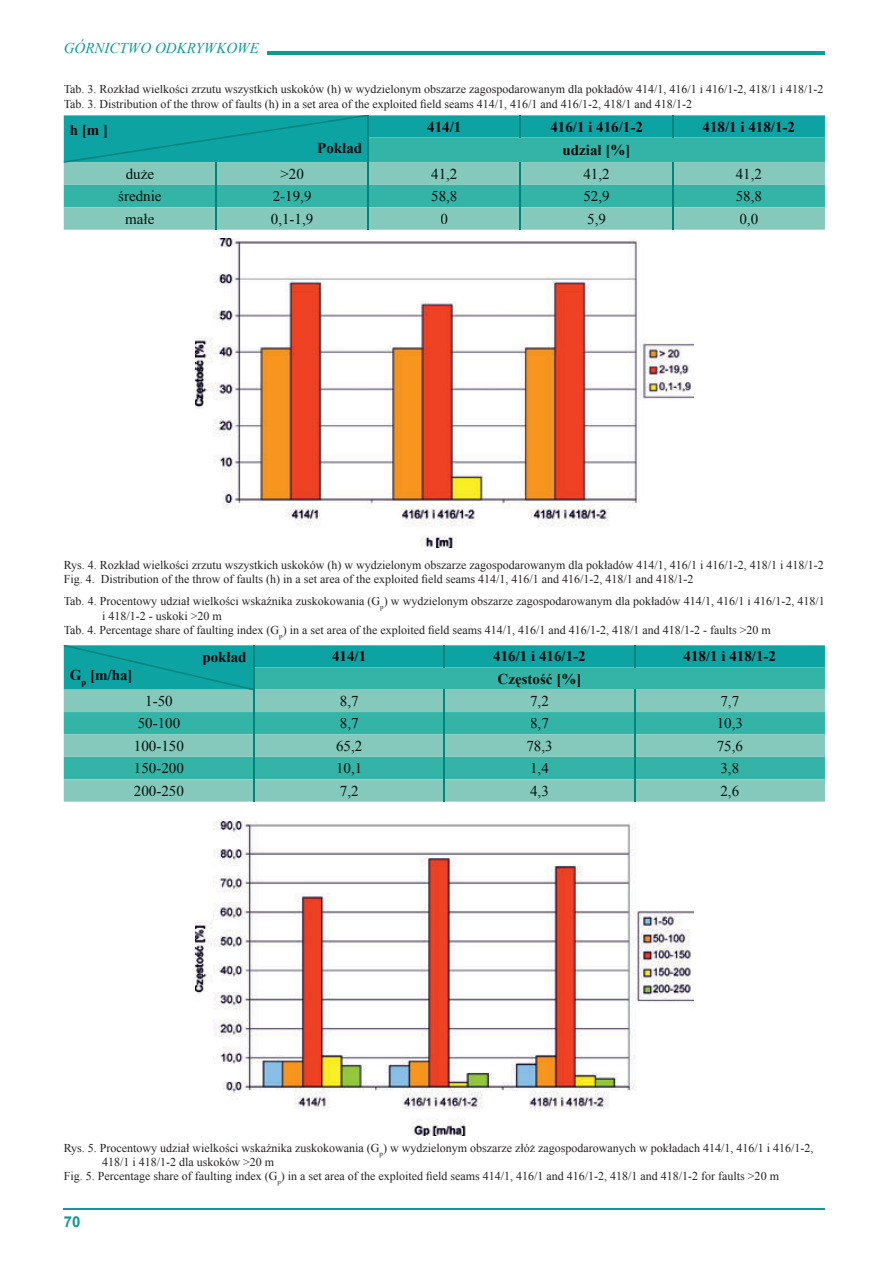
<style>
.page{position:relative;width:893px;height:1263px;background:#fff}
.page>*{position:absolute;margin:0;border:0;box-sizing:border-box;transform-origin:0 0}
.t1{font:700 15px "Times New Roman";color:#00070d}
.t2{font:15px "Times New Roman";color:#00120f}
.t3{font:15px "Times New Roman";color:#000d0b}
.t4{font:700 15px "Times New Roman";color:#000d0b}
.t5{font:italic 15px "Times New Roman";color:#0b9c94}
.t6{font:700 15px "Arial";color:#0b9c94}
.t7{font:12px/14.4px "Times New Roman";color:#231f20}
</style>
<div class="page">
<hr style="left:64px;top:1208px;width:761px;height:1px;background:#0b9c94">
<hr style="left:267px;top:51px;width:558px;height:3px;background:#0b9c94">
<svg style="left:64px;top:115px;width:761px;height:115px;background:#4bb7ae"></svg>
<div style="left:70px;top:125px;width:37px;height:13px;background:#0da3a2"></div>
<div style="left:318px;top:143px;width:44px;height:10px;background:#0da3a2"></div>
<div style="left:428px;top:121px;width:32px;height:11px;background:#0da3a2"></div>
<div style="left:551px;top:121px;width:91px;height:11px;background:#0da3a2"></div>
<div style="left:703px;top:121px;width:91px;height:11px;background:#0da3a2"></div>
<div style="left:563px;top:145px;width:66px;height:13px;background:#34b4a7"></div>
<div style="left:126px;top:168px;width:28px;height:11px;background:#85c9bc"></div>
<div style="left:281px;top:169px;width:22px;height:10px;background:#85c9bc"></div>
<div style="left:431px;top:169px;width:26px;height:12px;background:#85c9bc"></div>
<div style="left:584px;top:169px;width:25px;height:12px;background:#85c9bc"></div>
<div style="left:736px;top:169px;width:25px;height:12px;background:#85c9bc"></div>
<div style="left:119px;top:191px;width:42px;height:10px;background:#34b4a7"></div>
<div style="left:273px;top:191px;width:38px;height:13px;background:#34b4a7"></div>
<div style="left:432px;top:191px;width:25px;height:13px;background:#34b4a7"></div>
<div style="left:584px;top:191px;width:25px;height:13px;background:#34b4a7"></div>
<div style="left:736px;top:191px;width:25px;height:13px;background:#34b4a7"></div>
<div style="left:125px;top:213px;width:29px;height:11px;background:#85c9bc"></div>
<div style="left:271px;top:214px;width:42px;height:12px;background:#85c9bc"></div>
<div style="left:441px;top:214px;width:7px;height:10px;background:#85c9bc"></div>
<div style="left:588px;top:214px;width:17px;height:12px;background:#85c9bc"></div>
<div style="left:740px;top:214px;width:18px;height:12px;background:#85c9bc"></div>
<img style="left:195px;top:238px;width:498px;height:309px">
<svg style="left:64px;top:645px;width:761px;height:157px;background:#52baaf"></svg>
<div style="left:86px;top:669px;width:54px;height:13px;background:#0da3a2"></div>
<div style="left:332px;top:651px;width:33px;height:11px;background:#0da3a2"></div>
<div style="left:494px;top:651px;width:91px;height:11px;background:#0da3a2"></div>
<div style="left:684px;top:651px;width:91px;height:11px;background:#0da3a2"></div>
<div style="left:498px;top:673px;width:82px;height:14px;background:#34b4a7"></div>
<div style="left:147px;top:696px;width:25px;height:10px;background:#85c9bc"></div>
<div style="left:341px;top:696px;width:17px;height:12px;background:#85c9bc"></div>
<div style="left:531px;top:696px;width:17px;height:12px;background:#85c9bc"></div>
<div style="left:721px;top:696px;width:17px;height:12px;background:#85c9bc"></div>
<div style="left:138px;top:718px;width:42px;height:11px;background:#34b4a7"></div>
<div style="left:341px;top:718px;width:17px;height:13px;background:#34b4a7"></div>
<div style="left:531px;top:718px;width:17px;height:13px;background:#34b4a7"></div>
<div style="left:718px;top:718px;width:24px;height:13px;background:#34b4a7"></div>
<div style="left:136px;top:741px;width:47px;height:10px;background:#85c9bc"></div>
<div style="left:337px;top:741px;width:25px;height:12px;background:#85c9bc"></div>
<div style="left:527px;top:741px;width:24px;height:12px;background:#85c9bc"></div>
<div style="left:717px;top:741px;width:25px;height:12px;background:#85c9bc"></div>
<div style="left:136px;top:763px;width:47px;height:10px;background:#34b4a7"></div>
<div style="left:338px;top:763px;width:22px;height:13px;background:#34b4a7"></div>
<div style="left:532px;top:763px;width:16px;height:13px;background:#34b4a7"></div>
<div style="left:721px;top:763px;width:17px;height:13px;background:#34b4a7"></div>
<div style="left:134px;top:785px;width:49px;height:11px;background:#85c9bc"></div>
<div style="left:340px;top:785px;width:18px;height:13px;background:#85c9bc"></div>
<div style="left:530px;top:785px;width:18px;height:13px;background:#85c9bc"></div>
<div style="left:721px;top:785px;width:18px;height:13px;background:#85c9bc"></div>
<img style="left:196px;top:821px;width:497px;height:315px">
<p class="t5" style="left:64px;top:37px;width:197px">GÓRNICTWO ODKRYWKOWE</p>
<p class="t7" style="left:64px;top:82px;width:761px">Tab. 3. Rozkład wielkości zrzutu wszystkich uskoków (h) w wydzielonym obszarze zagospodarowanym dla pokładów 414/1, 416/1 i 416/1-2, 418/1 i 418/1-2<br>Tab. 3. Distribution of the throw of faults (h) in a set area of the exploited field seams 414/1, 416/1 and 416/1-2, 418/1 and 418/1-2</p>
<p class="t1" style="left:70px;top:119px;width:40px">h [m ]</p>
<p class="t1" style="left:317px;top:137px;width:47px">Pokład</p>
<p class="t1" style="left:427px;top:116px;width:36px">414/1</p>
<p class="t1" style="left:550px;top:116px;width:94px">416/1 i 416/1-2</p>
<p class="t1" style="left:703px;top:116px;width:94px">418/1 i 418/1-2</p>
<p class="t4" style="left:563px;top:139px;width:69px">udział [%]</p>
<p class="t2" style="left:126px;top:164px;width:30px">duże</p>
<p class="t2" style="left:280px;top:164px;width:25px">&gt;20</p>
<p class="t2" style="left:431px;top:164px;width:28px">41,2</p>
<p class="t2" style="left:583px;top:164px;width:28px">41,2</p>
<p class="t2" style="left:736px;top:164px;width:28px">41,2</p>
<p class="t3" style="left:118px;top:186px;width:45px">średnie</p>
<p class="t3" style="left:273px;top:186px;width:40px">2-19,9</p>
<p class="t3" style="left:431px;top:186px;width:28px">58,8</p>
<p class="t3" style="left:583px;top:186px;width:28px">52,9</p>
<p class="t3" style="left:736px;top:186px;width:28px">58,8</p>
<p class="t2" style="left:125px;top:209px;width:31px">małe</p>
<p class="t2" style="left:271px;top:209px;width:44px">0,1-1,9</p>
<p class="t2" style="left:441px;top:209px;width:9px">0</p>
<p class="t2" style="left:587px;top:209px;width:20px">5,9</p>
<p class="t2" style="left:739px;top:209px;width:20px">0,0</p>
<p class="t7" style="left:64px;top:557px;width:762px">Rys. 4. Rozkład wielkości zrzutu wszystkich uskoków (h) w wydzielonym obszarze zagospodarowanym dla pokładów 414/1, 416/1 i 416/1-2, 418/1 i 418/1-2<br>Fig. 4. Distribution of the throw of faults (h) in a set area of the exploited field seams 414/1, 416/1 and 416/1-2, 418/1 and 418/1-2</p>
<p class="t7" style="left:64px;top:594px;width:763px">Tab. 4. Procentowy udział wielkości wskaźnika zuskokowania (G<sub>p</sub>) w wydzielonym obszarze zagospodarowanym dla pokładów 414/1, 416/1 i 416/1-2, 418/1</p>
<p class="t7" style="left:102px;top:608px;width:121px">i 418/1-2 - uskoki &gt;20 m</p>
<p class="t7" style="left:64px;top:623px;width:708px">Tab. 4. Percentage share of faulting index (G<sub>p</sub>) in a set area of the exploited field seams 414/1, 416/1 and 416/1-2, 418/1 and 418/1-2 - faults &gt;20 m</p>
<p class="t1" style="left:202px;top:646px;width:46px">pokład</p>
<p class="t1" style="left:70px;top:664px;width:64px">G<sub>p</sub> [m/ha]</p>
<p class="t1" style="left:332px;top:646px;width:36px">414/1</p>
<p class="t1" style="left:493px;top:646px;width:94px">416/1 i 416/1-2</p>
<p class="t1" style="left:683px;top:646px;width:94px">418/1 i 418/1-2</p>
<p class="t4" style="left:498px;top:668px;width:85px">Częstość [%]</p>
<p class="t2" style="left:145px;top:691px;width:29px">1-50</p>
<p class="t2" style="left:340px;top:691px;width:20px">8,7</p>
<p class="t2" style="left:530px;top:691px;width:20px">7,2</p>
<p class="t2" style="left:720px;top:691px;width:20px">7,7</p>
<p class="t3" style="left:138px;top:713px;width:44px">50-100</p>
<p class="t3" style="left:340px;top:713px;width:20px">8,7</p>
<p class="t3" style="left:530px;top:713px;width:20px">8,7</p>
<p class="t3" style="left:717px;top:713px;width:28px">10,3</p>
<p class="t2" style="left:134px;top:736px;width:51px">100-150</p>
<p class="t2" style="left:336px;top:736px;width:28px">65,2</p>
<p class="t2" style="left:526px;top:736px;width:28px">78,3</p>
<p class="t2" style="left:717px;top:736px;width:28px">75,6</p>
<p class="t3" style="left:134px;top:758px;width:51px">150-200</p>
<p class="t3" style="left:336px;top:758px;width:28px">10,1</p>
<p class="t3" style="left:530px;top:758px;width:20px">1,4</p>
<p class="t3" style="left:720px;top:758px;width:20px">3,8</p>
<p class="t2" style="left:134px;top:780px;width:51px">200-250</p>
<p class="t2" style="left:340px;top:780px;width:20px">7,2</p>
<p class="t2" style="left:530px;top:780px;width:20px">4,3</p>
<p class="t2" style="left:720px;top:780px;width:20px">2,6</p>
<p class="t7" style="left:64px;top:1140px;width:751px">Rys. 5. Procentowy udział wielkości wskaźnika zuskokowania (G<sub>p</sub>) w wydzielonym obszarze złóż zagospodarowanych w pokładach 414/1, 416/1 i 416/1-2,</p>
<p class="t7" style="left:102px;top:1154px;width:174px">418/1 i 418/1-2 dla uskoków &gt;20 m</p>
<p class="t7" style="left:64px;top:1169px;width:717px">Fig. 5. Percentage share of faulting index (G<sub>p</sub>) in a set area of the exploited field seams 414/1, 416/1 and 416/1-2, 418/1 and 418/1-2 for faults &gt;20 m</p>
<p class="t6" style="left:64px;top:1212px;width:18px">70</p>
</div>
